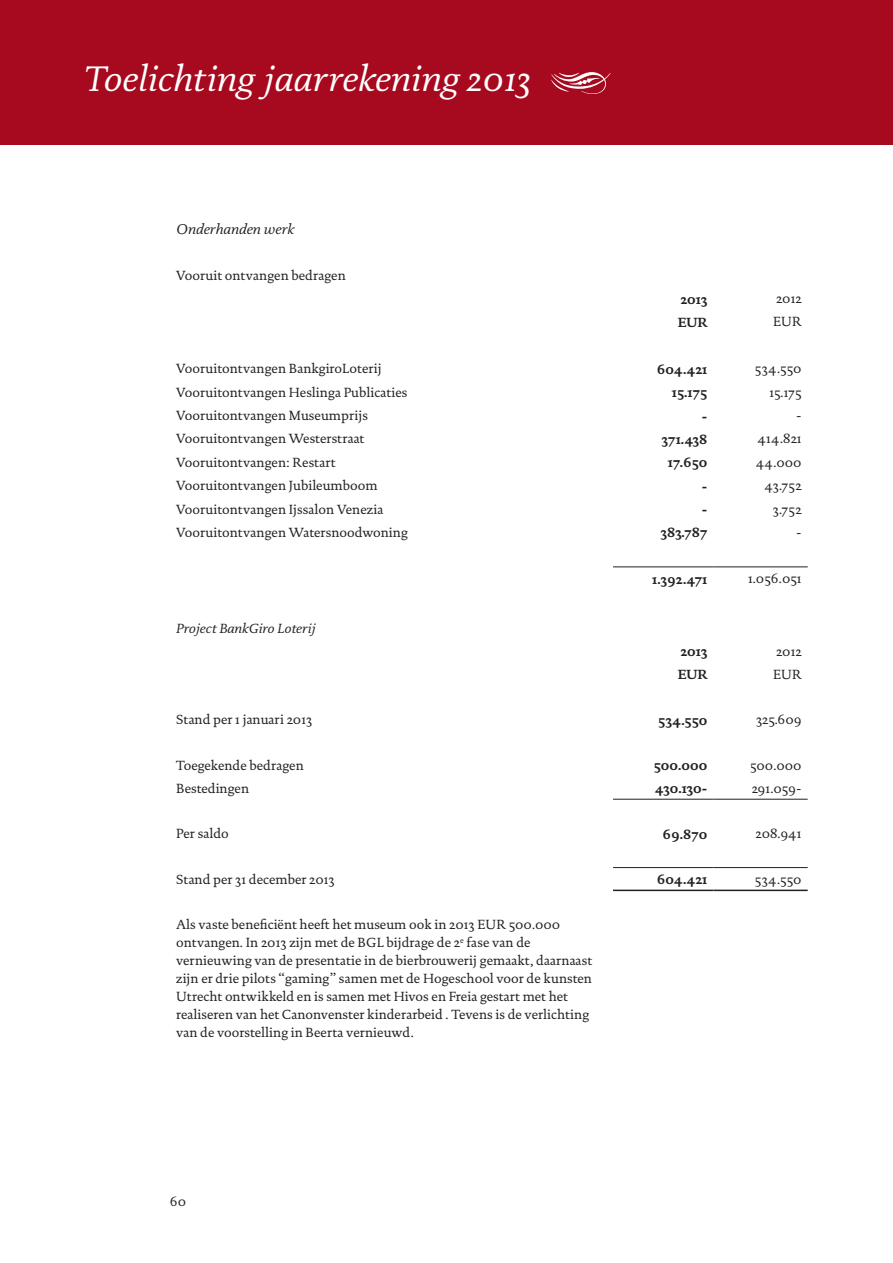
<style>
.page{position:relative;width:893px;height:1263px;background:#fff}
.page>*{position:absolute;margin:0;border:0;box-sizing:border-box;transform-origin:0 0}
.t1{font:italic 36px "DTL Documenta TOT";color:#fff}
.t2{font:italic 14.25px "DTL Documenta TOT";color:#231f20}
.t3{font:13.5px/18px "DTL Documenta TOT";color:#231f20}
.t4{font:700 13.5px "DTL Documenta TOT";color:#231f20}
.t5{font:italic 13.5px "DTL Documenta TOT";color:#231f20}
</style>
<div class="page">
<div style="left:0;top:0;width:893px;height:145px;background:#a7091e"></div>
<hr style="left:613px;top:566px;width:100px;height:1px;background:#231f20">
<hr style="left:713px;top:566px;width:95px;height:1px;background:#231f20">
<hr style="left:613px;top:867px;width:100px;height:1px;background:#231f20">
<hr style="left:713px;top:867px;width:95px;height:1px;background:#231f20">
<hr style="left:613px;top:890px;width:100px;height:1px;background:#231f20">
<hr style="left:713px;top:890px;width:95px;height:1px;background:#231f20">
<hr style="left:613px;top:799px;width:100px;height:1px;background:#231f20">
<hr style="left:713px;top:799px;width:95px;height:1px;background:#231f20">
<h1 class="t1" style="left:85px;top:57px;width:448px">Toelichting jaarrekening 2013</h1>
<p class="t2" style="left:176px;top:221px;width:120px">Onderhanden werk</p>
<p class="t3" style="left:176px;top:266px;width:171px">Vooruit ontvangen bedragen</p>
<p class="t4" style="left:680px;top:291px;width:29px">2013</p>
<p class="t3" style="left:776px;top:289px;width:27px">2012</p>
<p class="t4" style="left:678px;top:314px;width:31px">EUR</p>
<p class="t3" style="left:773px;top:313px;width:30px">EUR</p>
<p class="t3" style="left:176px;top:360px;width:207px">Vooruitontvangen BankgiroLoterij</p>
<p class="t4" style="left:657px;top:361px;width:52px">604.421</p>
<p class="t3" style="left:755px;top:360px;width:48px">534.550</p>
<p class="t3" style="left:176px;top:383px;width:233px">Vooruitontvangen Heslinga Publicaties</p>
<p class="t4" style="left:672px;top:384px;width:37px">15.175</p>
<p class="t3" style="left:769px;top:383px;width:34px">15.175</p>
<p class="t3" style="left:176px;top:406px;width:193px">Vooruitontvangen Museumprijs</p>
<p class="t4" style="left:702px;top:407px;width:7px">-</p>
<p class="t3" style="left:796px;top:406px;width:7px">-</p>
<p class="t3" style="left:176px;top:430px;width:190px">Vooruitontvangen Westerstraat</p>
<p class="t4" style="left:662px;top:431px;width:47px">371.438</p>
<p class="t3" style="left:758px;top:430px;width:45px">414.821</p>
<p class="t3" style="left:176px;top:453px;width:161px">Vooruitontvangen: Restart</p>
<p class="t4" style="left:668px;top:454px;width:41px">17.650</p>
<p class="t3" style="left:756px;top:453px;width:47px">44.000</p>
<p class="t3" style="left:176px;top:476px;width:203px">Vooruitontvangen Jubileumboom</p>
<p class="t4" style="left:702px;top:478px;width:7px">-</p>
<p class="t3" style="left:765px;top:476px;width:38px">43.752</p>
<p class="t3" style="left:176px;top:500px;width:209px">Vooruitontvangen Ijssalon Venezia</p>
<p class="t4" style="left:702px;top:501px;width:7px">-</p>
<p class="t3" style="left:773px;top:500px;width:30px">3.752</p>
<p class="t3" style="left:176px;top:523px;width:233px">Vooruitontvangen Watersnoodwoning</p>
<p class="t4" style="left:661px;top:524px;width:48px">383.787</p>
<p class="t3" style="left:796px;top:523px;width:7px">-</p>
<p class="t4" style="left:652px;top:571px;width:57px">1.392.471</p>
<p class="t3" style="left:748px;top:569px;width:55px">1.056.051</p>
<p class="t5" style="left:176px;top:620px;width:141px">Project BankGiro Loterij</p>
<p class="t4" style="left:680px;top:643px;width:29px">2013</p>
<p class="t3" style="left:776px;top:642px;width:27px">2012</p>
<p class="t4" style="left:678px;top:666px;width:31px">EUR</p>
<p class="t3" style="left:773px;top:665px;width:30px">EUR</p>
<p class="t3" style="left:176px;top:711px;width:138px">Stand per 1 januari 2013</p>
<p class="t4" style="left:658px;top:712px;width:51px">534.550</p>
<p class="t3" style="left:756px;top:711px;width:47px">325.609</p>
<p class="t3" style="left:176px;top:756px;width:129px">Toegekende bedragen</p>
<p class="t4" style="left:654px;top:757px;width:55px">500.000</p>
<p class="t3" style="left:750px;top:756px;width:53px">500.000</p>
<p class="t3" style="left:176px;top:779px;width:75px">Bestedingen</p>
<p class="t4" style="left:656px;top:780px;width:53px">430.130-</p>
<p class="t3" style="left:752px;top:779px;width:51px">291.059-</p>
<p class="t3" style="left:176px;top:824px;width:54px">Per saldo</p>
<p class="t4" style="left:662px;top:826px;width:47px">69.870</p>
<p class="t3" style="left:755px;top:824px;width:48px">208.941</p>
<p class="t3" style="left:176px;top:870px;width:160px">Stand per 31 december 2013</p>
<p class="t4" style="left:657px;top:871px;width:52px">604.421</p>
<p class="t3" style="left:755px;top:870px;width:48px">534.550</p>
<p class="t3" style="left:176px;top:916px;width:417px">Als vaste beneficiënt heeft het museum ook in 2013 EUR 500.000 ontvangen. In 2013 zijn met de BGL bijdrage de 2<sup>e</sup> fase van de vernieuwing van de presentatie in de bierbrouwerij gemaakt, daarnaast zijn er drie pilots “gaming” samen met de Hogeschool voor de kunsten Utrecht ontwikkeld en is samen met Hivos en Freia gestart met het realiseren van het Canonvenster kinderarbeid . Tevens is de verlichting van de voorstelling in Beerta vernieuwd.</p>
<p class="t3" style="left:170px;top:1192px;width:18px">60</p>
</div>
